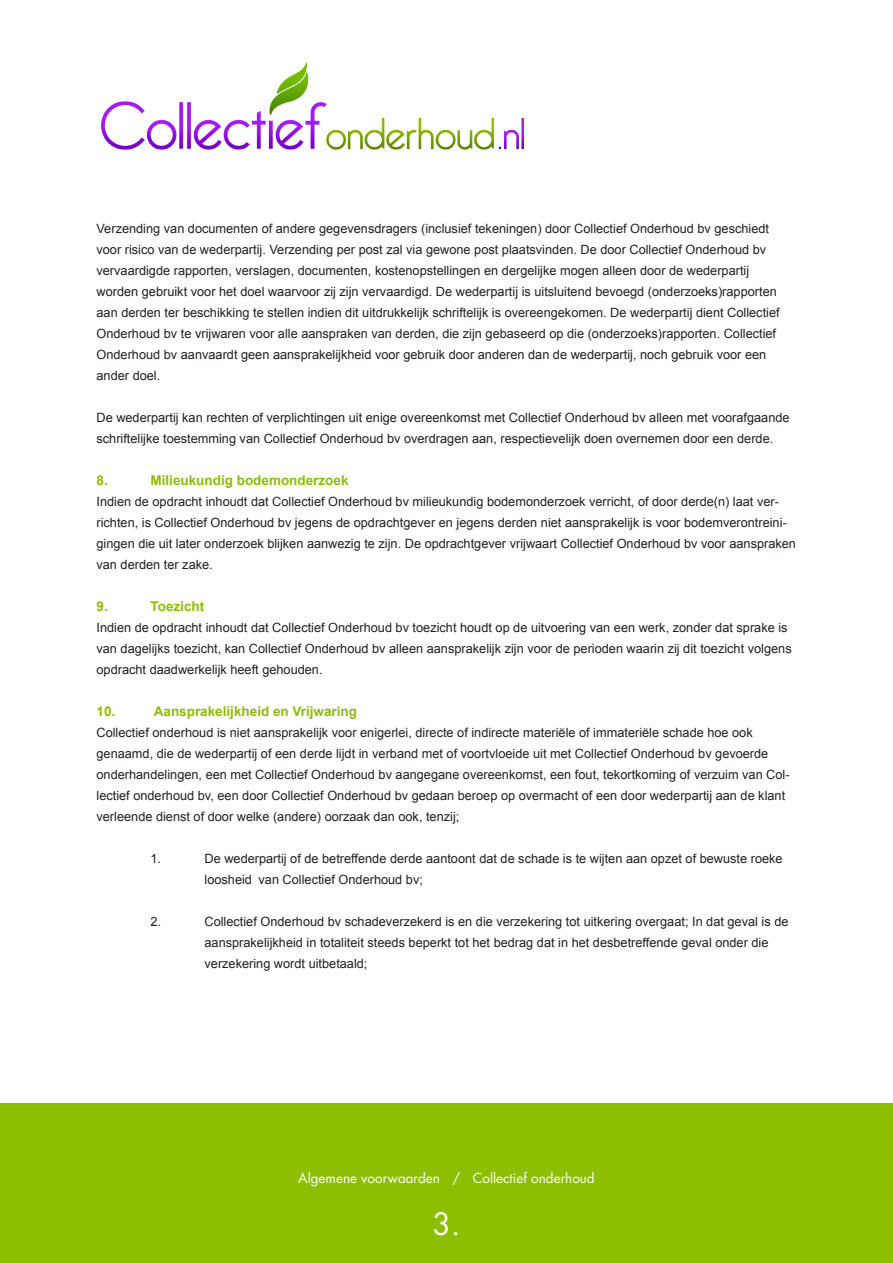
<style>
.page{position:relative;width:893px;height:1263px;background:#fff}
.page>*{position:absolute;margin:0;border:0;box-sizing:border-box;transform-origin:0 0}
.t1{font:30px "Futura Std";color:#fff}
.t2{font:700 13.5px "Arial";color:#8dbe00}
.t3{font:13.5px "Futura Std";color:#fff}
.t4{font:12.75px/21px "Arial";color:#231f20}
</style>
<div class="page">
<div style="left:0;top:1103px;width:893px;height:160px;background:#8dbe00"></div>
<img style="left:101px;top:62px;width:423px;height:88px">
<p class="t4" style="left:97px;top:219px;width:685px">Verzending van documenten of andere gegevensdragers (inclusief tekeningen) door Collectief Onderhoud bv geschiedt voor risico van de wederpartij. Verzending per post zal via gewone post plaatsvinden. De door Collectief Onderhoud bv vervaardigde rapporten, verslagen, documenten, kostenopstellingen en dergelijke mogen alleen door de wederpartij worden gebruikt voor het doel waarvoor zij zijn vervaardigd. De wederpartij is uitsluitend bevoegd (onderzoeks)rapporten aan derden ter beschikking te stellen indien dit uitdrukkelijk schriftelijk is overeengekomen. De wederpartij dient Collectief Onderhoud bv te vrijwaren voor alle aanspraken van derden, die zijn gebaseerd op die (onderzoeks)rapporten. Collectief Onderhoud bv aanvaardt geen aansprakelijkheid voor gebruik door anderen dan de wederpartij, noch gebruik voor een ander doel.</p>
<p class="t4" style="left:97px;top:408px;width:695px">De wederpartij kan rechten of verplichtingen uit enige overeenkomst met Collectief Onderhoud bv alleen met voorafgaande schriftelijke toestemming van Collectief Onderhoud bv overdragen aan, respectievelijk doen overnemen door een derde.</p>
<p class="t2" style="left:97px;top:472px;width:13px">8.</p>
<p class="t2" style="left:151px;top:472px;width:200px">Milieukundig bodemonderzoek</p>
<p class="t4" style="left:97px;top:492px;width:701px">Indien de opdracht inhoudt dat Collectief Onderhoud bv milieukundig bodemonderzoek verricht, of door derde(n) laat ver&shy;richten, is Collectief Onderhoud bv jegens de opdrachtgever en jegens derden niet aansprakelijk is voor bodemverontreini&shy;gingen die uit later onderzoek blijken aanwezig te zijn. De opdrachtgever vrijwaart Collectief Onderhoud bv voor aanspraken van derden ter zake.</p>
<p class="t2" style="left:97px;top:598px;width:13px">9.</p>
<p class="t2" style="left:151px;top:598px;width:55px">Toezicht</p>
<p class="t4" style="left:97px;top:618px;width:697px">Indien de opdracht inhoudt dat Collectief Onderhoud bv toezicht houdt op de uitvoering van een werk, zonder dat sprake is van dagelijks toezicht, kan Collectief Onderhoud bv alleen aansprakelijk zijn voor de perioden waarin zij dit toezicht volgens opdracht daadwerkelijk heeft gehouden.</p>
<p class="t2" style="left:97px;top:703px;width:20px">10.</p>
<p class="t2" style="left:154px;top:703px;width:205px">Aansprakelijkheid en Vrijwaring</p>
<p class="t4" style="left:97px;top:723px;width:695px">Collectief onderhoud is niet aansprakelijk voor enigerlei, directe of indirecte materiële of immateriële schade hoe ook genaamd, die de wederpartij of een derde lijdt in verband met of voortvloeide uit met Collectief Onderhoud bv gevoerde onderhandelingen, een met Collectief Onderhoud bv aangegane overeenkomst, een fout, tekortkoming of verzuim van Col&shy;lectief onderhoud bv, een door Collectief Onderhoud bv gedaan beroep op overmacht of een door wederpartij aan de klant verleende dienst of door welke (andere) oorzaak dan ook, tenzij;</p>
<p class="t4" style="left:151px;top:849px;width:12px">1.</p>
<p class="t4" style="left:205px;top:849px;width:580px">De wederpartij of de betreffende derde aantoont dat de schade is te wijten aan opzet of bewuste roeke loosheid van Collectief Onderhoud bv;</p>
<p class="t4" style="left:151px;top:912px;width:12px">2.</p>
<p class="t4" style="left:205px;top:912px;width:585px">Collectief Onderhoud bv schadeverzekerd is en die verzekering tot uitkering overgaat; In dat geval is de aansprakelijkheid in totaliteit steeds beperkt tot het bedrag dat in het desbetreffende geval onder die verzekering wordt uitbetaald;</p>
<p class="t3" style="left:298px;top:1169px;width:298px">Algemene voorwaarden / Collectief onderhoud</p>
<p class="t1" style="left:433px;top:1205px;width:29px">3.</p>
</div>
